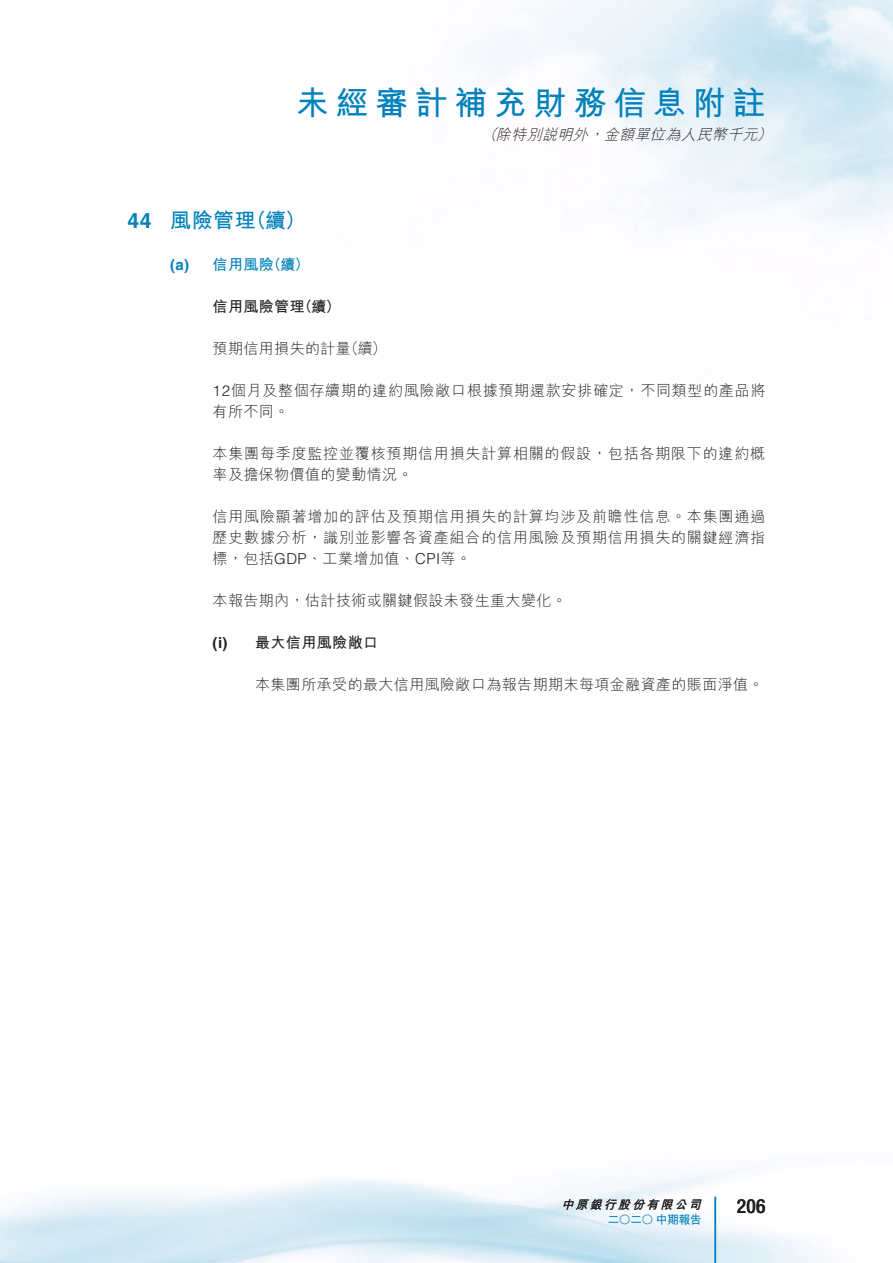
<style>
.page{position:relative;width:893px;height:1263px;background:#fff}
.page>*{position:absolute;margin:0;border:0;box-sizing:border-box;transform-origin:0 0}
.t1{font:700 33px "M Hei HK";letter-spacing:.205em;color:#0081bb}
.t2{font:700 21px "M Hei HK";color:#0081bb}
.t3{font:700 21px "Helvetica LT Std";color:#0081bb}
.t4{font:500 condensed 19.5px "Helvetica Neue LT Pro";color:#231f20}
.t5{font:300 15px/21px "M Hei HK";letter-spacing:.05em;color:#231f20}
.t6{font:300 15px "M Hei HK";letter-spacing:.03em;color:#231f20}
.t7{font:italic 300 15px "M Hei HK";color:#231f20}
.t8{font:700 15px "M Hei HK";letter-spacing:.03em;color:#231f20}
.t9{font:700 15px "M Hei HK";color:#0081bb}
.t10{font:700 15px "Helvetica LT Std";color:#0081bb}
.t11{font:700 15px "Helvetica LT Std";color:#231f20}
.t12{font:italic 700 12px "M Hei HK";color:#231f20}
.t13{font:700 12px "M Hei HK";color:#0081bb}
.s1{font-family:"Helvetica LT Std"}
</style>
<div class="page">
<img style="left:0;top:0;width:893px;height:1263px">
<hr style="left:715px;top:1197px;width:1px;height:66px;background:#0081bb">
<h1 class="t1" style="left:296px;top:78px;width:471px">未經審計補充財務信息附註</h1>
<p class="t7" style="left:756px;top:127px;width:20px">(</p>
<p class="t7" style="left:482px;top:127px;width:20px">（</p>
<p class="t7" style="left:604px;top:127px;width:159px">金額單位為人民幣千元</p>
<p class="t7" style="left:496px;top:127px;width:98px">除特別說明外</p>
<p class="t7" style="left:588px;top:127px;width:20px">，</p>
<h2 class="t3" style="left:128px;top:207px;width:25px">44</h2>
<h2 class="t2" style="left:170px;top:205px;width:87px">風險管理</h2>
<h2 class="t2" style="left:246px;top:205px;width:62px">（續(</h2>
<p class="t10" style="left:170px;top:255px;width:21px">a( )</p>
<p class="t9" style="left:213px;top:253px;width:63px">信用風險</p>
<p class="t9" style="left:267px;top:253px;width:44px">（續(</p>
<p class="t8" style="left:213px;top:295px;width:94px">信用風險管理</p>
<p class="t8" style="left:297px;top:295px;width:44px">（續(</p>
<p class="t5" style="left:344px;top:337px;width:44px">（續(</p>
<p class="t6" style="left:213px;top:341px;width:140px">預期信用損失的計量</p>
<p class="t5" style="left:213px;top:379px;width:554px"><span class="s1">12</span>個月及整個存續期的違約風險敞口根據預期還款安排確定，不同類型的產品將有所不同。</p>
<p class="t5" style="left:213px;top:442px;width:554px">本集團每季度監控並覆核預期信用損失計算相關的假設，包括各期限下的違約概率及擔保物價值的變動情況。</p>
<p class="t5" style="left:213px;top:505px;width:554px;text-align:justify">信用風險顯著增加的評估及預期信用損失的計算均涉及前瞻性信息。本集團通過歷史數據分析，識別並影響各資產組合的信用風險及預期信用損失的關鍵經濟指標，包括<span class="s1">GDP</span>、工業增加值、<span class="s1">CPI</span>等。</p>
<p class="t6" style="left:213px;top:593px;width:356px">本報告期內，估計技術或關鍵假設未發生重大變化。</p>
<p class="t8" style="left:255px;top:631px;width:124px">最大信用風險敞口</p>
<p class="t11" style="left:213px;top:633px;width:16px">i( )</p>
<p class="t6" style="left:255px;top:677px;width:510px">本集團所承受的最大信用風險敞口為報告期期末每項金融資產的賬面淨值。</p>
<p class="t12" style="left:561px;top:1196px;width:145px">中原銀行股份有限公司</p>
<p class="t13" style="left:607px;top:1210px;width:96px">二○二○ 中期報告</p>
<h3 class="t4" style="left:737px;top:1194px;width:30px">206</h3>
</div>
